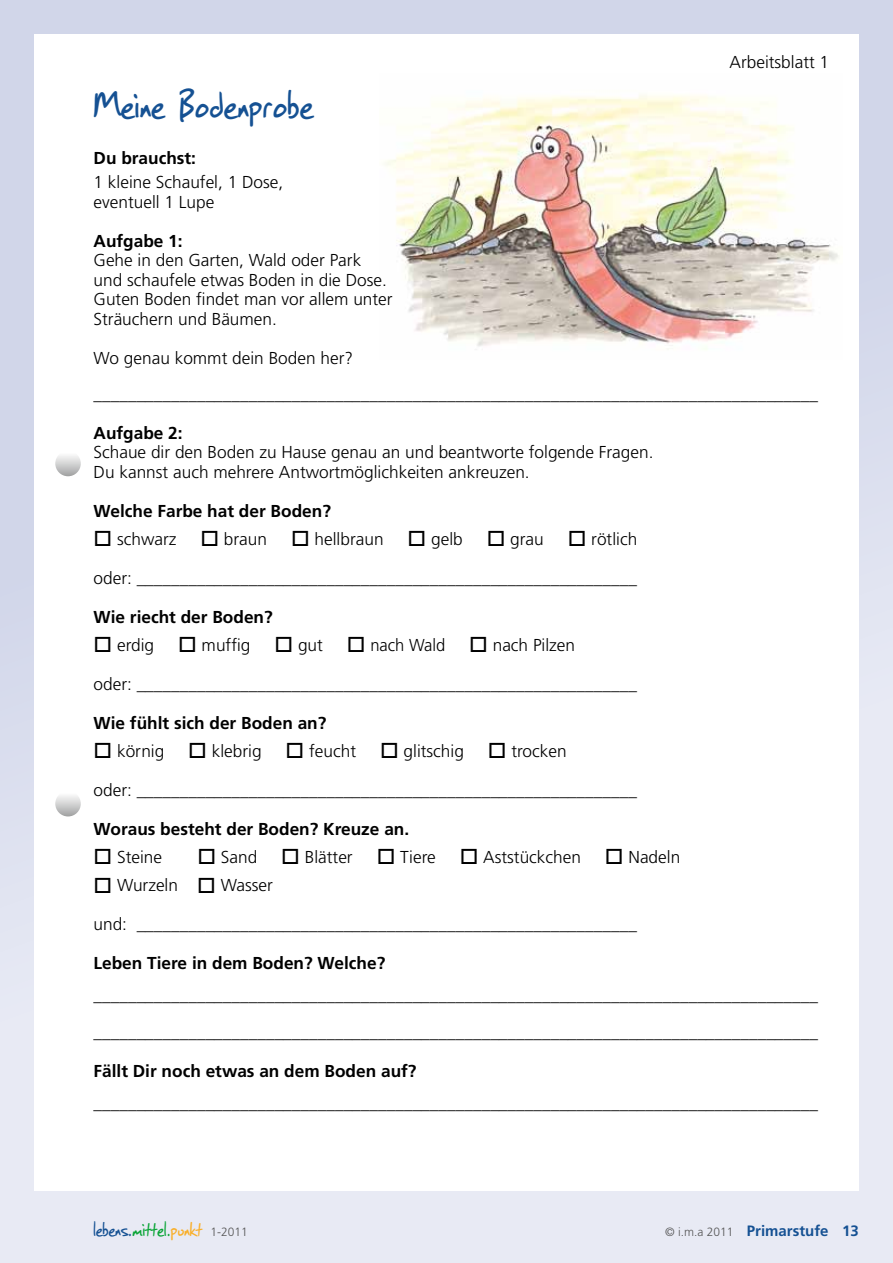
<style>
.page{position:relative;width:893px;height:1263px;background:#fff}
.page>*{position:absolute;margin:0;border:0;box-sizing:border-box;transform-origin:0 0}
.t1{font:45px "SF Grunge Sans";letter-spacing:.02em;color:#155193}
.t2{font:22.5px "SF Grunge Sans";letter-spacing:.01em;color:#155193}
.t3{font:300 17.25px/19.5px "Frutiger";color:#000}
.t4{font:700 17.25px "Frutiger";color:#000}
.t5{font:700 15px "Frutiger";color:#155193}
.s1{color:#0aa537}
.s2{color:#f9af2a}
.s3{font-family:"Frutiger";font-weight:300;font-size:12px;color:#565656}
.s4{font-weight:300;font-size:12px;color:#565656}
</style>
<div class="page">
<div style="left:0;top:0;width:893px;height:1263px;background:linear-gradient(to bottom,#cdd2e7,#ecedf6)"></div>
<div style="left:34px;top:34px;width:825px;height:1157px;background:#fff"></div>
<svg style="left:55px;top:451px;width:26px;height:25px"></svg>
<svg style="left:55px;top:791px;width:26px;height:25px"></svg>
<img style="left:385px;top:95px;width:454px;height:255px">
<p class="t3" style="left:729px;top:53px;width:101px">Arbeitsblatt 1</p>
<h1 class="t1" style="left:94px;top:75px;width:221px">Meine Bodenprobe</h1>
<p class="t4" style="left:94px;top:148px;width:104px">Du brauchst:</p>
<p class="t3" style="left:94px;top:172px;width:191px">1 kleine Schaufel, 1 Dose, eventuell 1 Lupe</p>
<p class="t4" style="left:94px;top:231px;width:91px">Aufgabe 1:</p>
<p class="t3" style="left:94px;top:250px;width:301px">Gehe in den Garten, Wald oder Park und schaufele etwas Boden in die Dose.<br>Guten Boden findet man vor allem unter Sträuchern und Bäumen.</p>
<p class="t3" style="left:94px;top:340px;width:726px;line-height:36px">Wo genau kommt dein Boden her? ____________________________________________________________________________________</p>
<p class="t4" style="left:94px;top:422px;width:91px">Aufgabe 2:</p>
<p class="t3" style="left:94px;top:442px;width:561px">Schaue dir den Boden zu Hause genau an und beantworte folgende Fragen.<br>Du kannst auch mehrere Antwortmöglichkeiten ankreuzen.</p>
<p class="t4" style="left:94px;top:500px;width:239px">Welche Farbe hat der Boden?</p>
<p class="t3" style="left:94px;top:529px;width:545px">□ schwarz □ braun □ hellbraun □ gelb □ grau □ rötlich</p>
<p class="t3" style="left:94px;top:568px;width:545px">oder: __________________________________________________________</p>
<p class="t4" style="left:94px;top:607px;width:181px">Wie riecht der Boden?</p>
<p class="t3" style="left:94px;top:635px;width:483px">□ erdig □ muffig □ gut □ nach Wald □ nach Pilzen</p>
<p class="t3" style="left:94px;top:674px;width:545px">oder: __________________________________________________________</p>
<p class="t4" style="left:94px;top:713px;width:234px">Wie fühlt sich der Boden an?</p>
<p class="t3" style="left:94px;top:741px;width:475px">□ körnig □ klebrig □ feucht □ glitschig □ trocken</p>
<p class="t3" style="left:94px;top:780px;width:545px">oder: __________________________________________________________</p>
<p class="t4" style="left:94px;top:819px;width:317px">Woraus besteht der Boden? Kreuze an.</p>
<p class="t3" style="left:94px;top:847px;width:70px">□ Steine</p>
<p class="t3" style="left:197px;top:847px;width:484px">□ Sand □ Blätter □ Tiere □ Aststückchen □ Nadeln</p>
<p class="t3" style="left:94px;top:875px;width:181px">□ Wurzeln □ Wasser</p>
<p class="t3" style="left:94px;top:914px;width:545px">und: __________________________________________________________</p>
<p class="t4" style="left:94px;top:953px;width:293px">Leben Tiere in dem Boden? Welche?</p>
<p class="t3" style="left:94px;top:976px;width:726px;line-height:37.5px">____________________________________________________________________________________ ____________________________________________________________________________________</p>
<p class="t4" style="left:94px;top:1061px;width:325px">Fällt Dir noch etwas an dem Boden auf?</p>
<p class="t3" style="left:94px;top:1093px;width:726px">____________________________________________________________________________________</p>
<h2 class="t2" style="left:94px;top:1214px;width:156px">lebens.<span class="s1">mittel.</span><span class="s2">punkt</span> <span class="s3">1-2011</span></h2>
<p class="t5" style="left:665px;top:1222px;width:195px"><span class="s4">© i.m.a 2011</span> Primarstufe 13</p>
</div>
